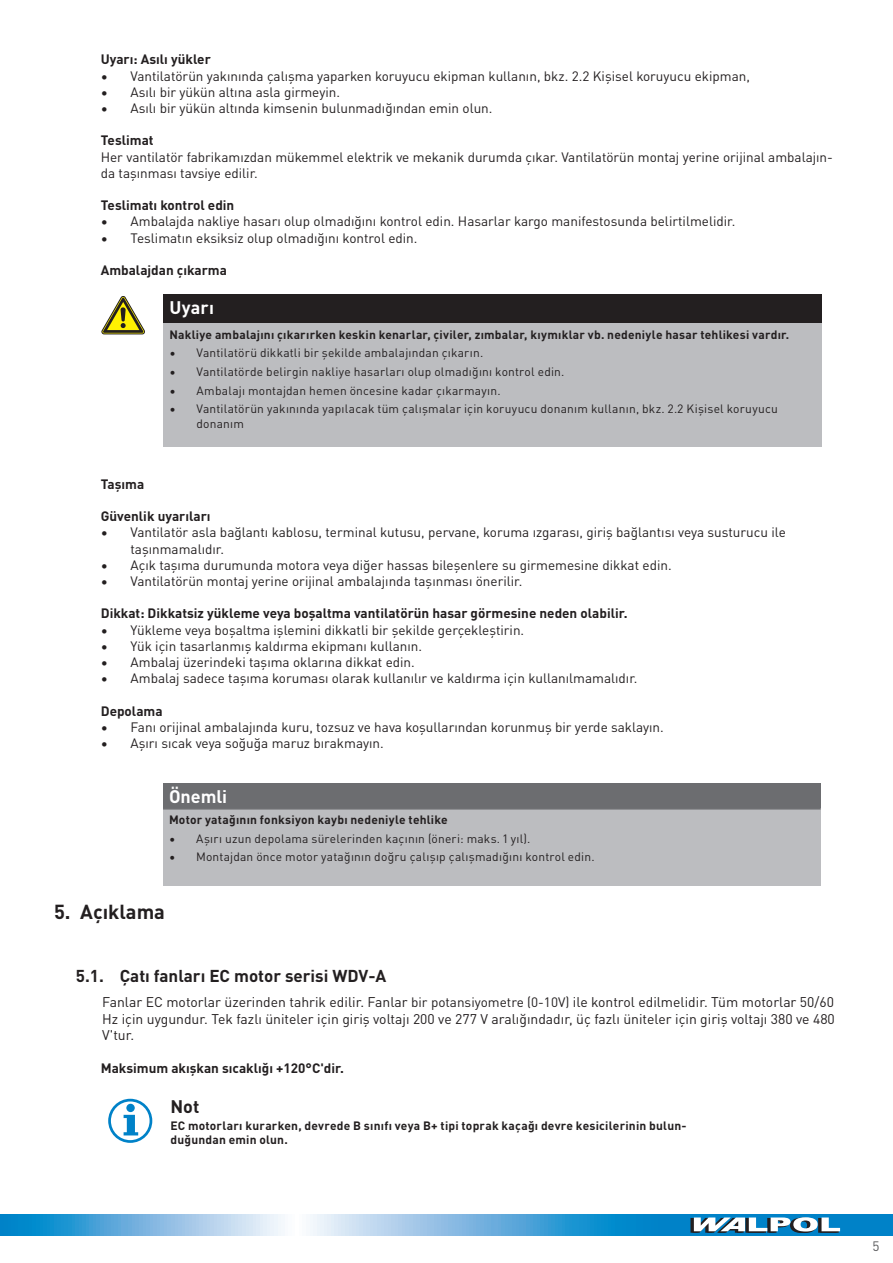
<style>
.page{position:relative;width:893px;height:1263px;background:#fff}
.page>*{position:absolute;margin:0;border:0;box-sizing:border-box;transform-origin:0 0}
.t1{font:700 20.1px "DIN Pro";color:#231f20}
.t2{font:700 18px "DIN Pro";color:#fff}
.t3{font:700 18px "DIN Pro";color:#231f20}
.t4{font:700 16.95px "DIN Pro";color:#231f20}
.t5{font:13.95px/16.6px "DIN Pro";color:#231f20;text-align:justify}
.t6{font:13.5px/16.2px "DIN Pro";color:#231f20}
.t7{font:700 13.5px "DIN Pro";color:#231f20}
.t8{font:13.5px "DIN Pro";color:#57585a}
.t9{font:12px/14.4px "DIN Pro";letter-spacing:.015em;color:#231f20}
.t10{font:700 12px/13.5px "DIN Pro";letter-spacing:.02em;color:#231f20}
.s1{font-size:13.5px}
</style>
<div class="page">
<svg style="left:0;top:1214px;width:893px;height:21px;background:#63afdd"></svg>
<svg style="left:690px;top:1217px;width:150px;height:16px"></svg>
<div style="left:163px;top:294px;width:659px;height:30px;background:#231f20"></div>
<div style="left:163px;top:324px;width:659px;height:123px;background:#bcbdc0"></div>
<svg style="left:102px;top:296px;width:43px;height:38px"></svg>
<div style="left:163px;top:783px;width:658px;height:26px;background:#6c6d70"></div>
<div style="left:163px;top:809px;width:658px;height:77px;background:#bcbdc0"></div>
<svg style="left:108px;top:1099px;width:44px;height:44px"></svg>
<p class="t7" style="left:101px;top:49px;width:112px">Uyarı: Asılı yükler</p>
<p class="t6" style="left:101px;top:67px;width:651px">• Vantilatörün yakınında çalışma yaparken koruyucu ekipman kullanın, bkz. 2.2 Kişisel koruyucu ekipman,</p>
<p class="t6" style="left:101px;top:83px;width:241px">• Asılı bir yükün altına asla girmeyin.</p>
<p class="t6" style="left:101px;top:99px;width:393px">• Asılı bir yükün altında kimsenin bulunmadığından emin olun.</p>
<p class="t7" style="left:101px;top:130px;width:54px">Teslimat</p>
<p class="t6" style="left:101px;top:148px;width:734px">Her vantilatör fabrikamızdan mükemmel elektrik ve mekanik durumda çıkar. Vantilatörün montaj yerine orijinal ambalajın&shy;da taşınması tavsiye edilir.</p>
<p class="t7" style="left:101px;top:195px;width:135px">Teslimatı kontrol edin</p>
<p class="t6" style="left:101px;top:212px;width:636px">• Ambalajda nakliye hasarı olup olmadığını kontrol edin. Hasarlar kargo manifestosunda belirtilmelidir.</p>
<p class="t6" style="left:101px;top:229px;width:318px">• Teslimatın eksiksiz olup olmadığını kontrol edin.</p>
<p class="t7" style="left:101px;top:259px;width:128px">Ambalajdan çıkarma</p>
<h2 class="t2" style="left:169px;top:293px;width:46px">Uyarı</h2>
<p class="t10" style="left:169px;top:327px;width:621px">Nakliye ambalajını çıkarırken keskin kenarlar, çiviler, zımbalar, kıymıklar vb. nedeniyle hasar tehlikesi vardır.</p>
<p class="t9" style="left:169px;top:345px;width:315px">• Vantilatörü dikkatli bir şekilde ambalajından çıkarın.</p>
<p class="t9" style="left:169px;top:364px;width:396px">• Vantilatörde belirgin nakliye hasarları olup olmadığını kontrol edin.</p>
<p class="t9" style="left:169px;top:382px;width:333px">• Ambalajı montajdan hemen öncesine kadar çıkarmayın.</p>
<p class="t9" style="left:196px;top:401px;width:583px;text-indent:-27px">• Vantilatörün yakınında yapılacak tüm çalışmalar için koruyucu donanım kullanın, bkz. 2.2 Kişisel koruyucu donanım</p>
<p class="t7" style="left:101px;top:473px;width:45px">Taşıma</p>
<p class="t7" style="left:101px;top:506px;width:111px">Güvenlik uyarıları</p>
<p class="t6" style="left:131px;top:523px;width:657px;text-indent:-30px">• Vantilatör asla bağlantı kablosu, terminal kutusu, pervane, koruma ızgarası, giriş bağlantısı veya susturucu ile taşınmamalıdır.</p>
<p class="t6" style="left:101px;top:556px;width:572px">• Açık taşıma durumunda motora veya diğer hassas bileşenlere su girmemesine dikkat edin.</p>
<p class="t6" style="left:101px;top:572px;width:423px">• Vantilatörün montaj yerine orijinal ambalajında taşınması önerilir.</p>
<p class="t7" style="left:101px;top:603px;width:528px">Dikkat: Dikkatsiz yükleme veya boşaltma vantilatörün hasar görmesine neden olabilir.</p>
<p class="t6" style="left:101px;top:621px;width:425px">• Yükleme veya boşaltma işlemini dikkatli bir şekilde gerçekleştirin.</p>
<p class="t6" style="left:101px;top:637px;width:323px">• Yük için tasarlanmış kaldırma ekipmanı kullanın.</p>
<p class="t6" style="left:101px;top:653px;width:316px">• Ambalaj üzerindeki taşıma oklarına dikkat edin.</p>
<p class="t6" style="left:101px;top:669px;width:538px">• Ambalaj sadece taşıma koruması olarak kullanılır ve kaldırma için kullanılmamalıdır.</p>
<p class="t7" style="left:101px;top:700px;width:63px">Depolama</p>
<p class="t6" style="left:101px;top:718px;width:564px">• Fanı orijinal ambalajında kuru, tozsuz ve hava koşullarından korunmuş bir yerde saklayın.</p>
<p class="t6" style="left:101px;top:734px;width:284px">• Aşırı sıcak veya soğuğa maruz bırakmayın.</p>
<h2 class="t2" style="left:169px;top:782px;width:60px">Önemli</h2>
<p class="t10" style="left:169px;top:812px;width:280px">Motor yatağının fonksiyon kaybı nedeniyle tehlike</p>
<p class="t9" style="left:169px;top:830px;width:363px">• Aşırı uzun depolama sürelerinden kaçının (öneri: maks. 1 yıl).</p>
<p class="t9" style="left:169px;top:849px;width:427px">• Montajdan önce motor yatağının doğru çalışıp çalışmadığını kontrol edin.</p>
<h1 class="t1" style="left:54px;top:896px;width:113px">5. Açıklama</h1>
<p class="t4" style="left:76px;top:962px;width:312px">5.1. Çatı fanları EC motor serisi WDV-A</p>
<p class="t5" style="left:102px;top:993px;width:734px">Fanlar EC motorlar üzerinden tahrik edilir. Fanlar <span class="s1">bir potansiyometre (0-10V)</span> ile kontrol edilmelidir. Tüm motorlar 50/60<br>Hz için uygundur. Tek fazlı üniteler için giriş voltajı 200 ve 277 V aralığındadır, üç fazlı üniteler için giriş voltajı 380 ve 480<br>V'tur.</p>
<p class="t7" style="left:101px;top:1058px;width:245px">Maksimum akışkan sıcaklığı +120°C'dir.</p>
<h2 class="t3" style="left:170px;top:1092px;width:30px">Not</h2>
<p class="t10" style="left:170px;top:1118px;width:518px">EC motorları kurarken, devrede B sınıfı veya B+ tipi toprak kaçağı devre kesicilerinin bulun&shy;duğundan emin olun.</p>
<p class="t8" style="left:873px;top:1236px;width:9px">5</p>
</div>
